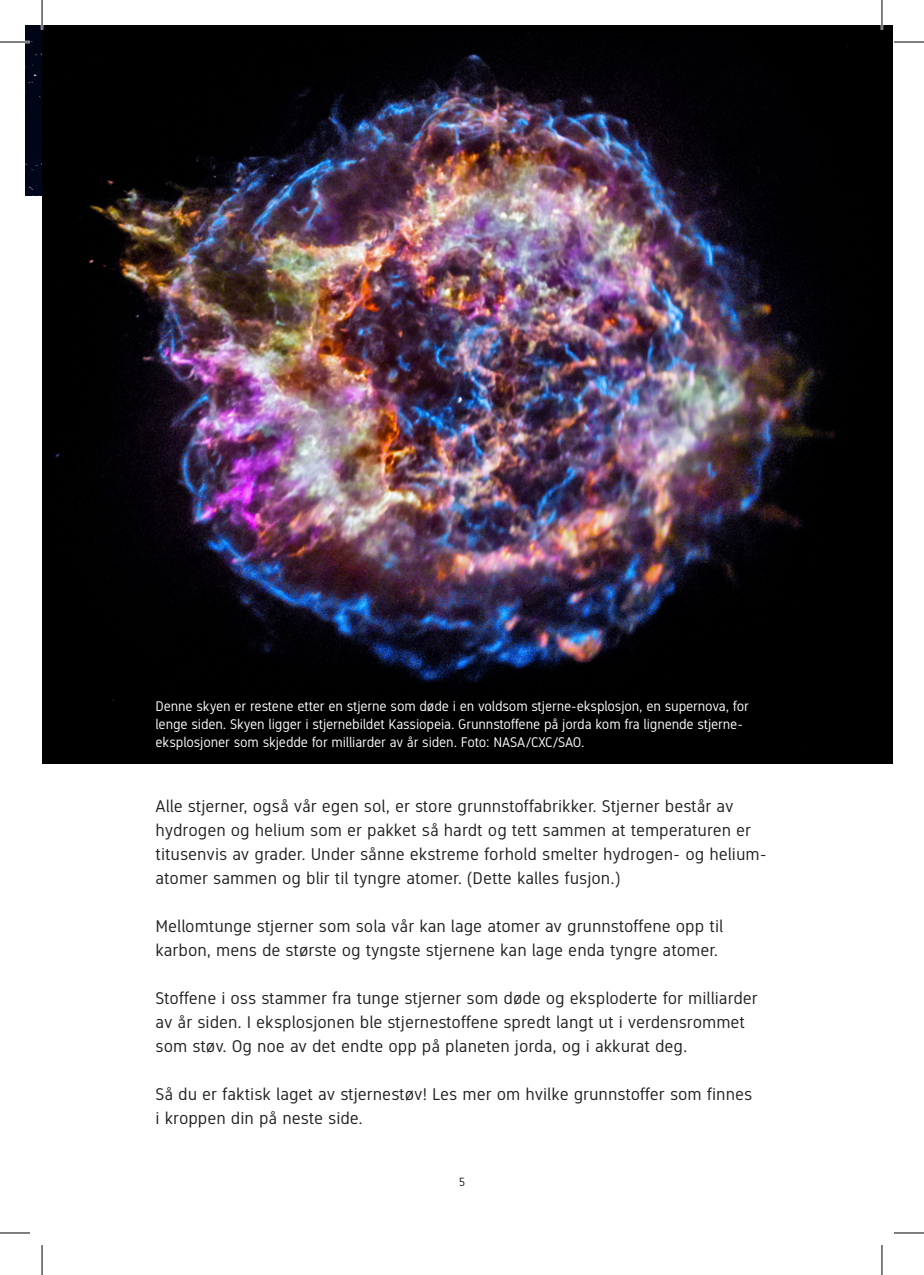
<style>
.page{position:relative;width:924px;height:1275px;background:#fff}
.page>*{position:absolute;margin:0;border:0;box-sizing:border-box;transform-origin:0 0}
.t1{font:17px/24px "NTNU DIN Regular";color:#231f20}
.t2{font:14px/18px "NTNU DIN Regular";letter-spacing:-.01em;color:#fff}
.t3{font:12px "NTNU DIN Regular";color:#231f20}
</style>
<div class="page">
<div style="left:25px;top:25px;width:17px;height:170px;background:#000517"></div>
<img style="left:42px;top:25px;width:850px;height:738px">
<hr style="left:0;top:41px;width:30px;height:2px;background:#fff">
<hr style="left:41px;top:0;width:2px;height:30px;background:#fff">
<hr style="left:880px;top:0;width:2px;height:30px;background:#fff">
<hr style="left:0;top:42px;width:30px;height:1px;background:#000">
<hr style="left:893px;top:42px;width:30px;height:1px;background:#000">
<hr style="left:0;top:1232px;width:30px;height:1px;background:#000">
<hr style="left:893px;top:1232px;width:30px;height:1px;background:#000">
<hr style="left:42px;top:0;width:1px;height:30px;background:#000">
<hr style="left:42px;top:1245px;width:1px;height:30px;background:#000">
<hr style="left:881px;top:0;width:1px;height:30px;background:#000">
<hr style="left:881px;top:1245px;width:1px;height:30px;background:#000">
<p class="t2" style="left:155px;top:697px;width:594px">Denne skyen er restene etter en stjerne som døde i en voldsom stjerne-eksplosjon, en supernova, for lenge siden. Skyen ligger i stjernebildet Kassiopeia. Grunnstoffene på jorda kom fra lignende stjerne&shy;eksplosjoner som skjedde for milliarder av år siden. Foto: NASA/CXC/SAO.</p>
<p class="t1" style="left:155px;top:794px;width:612px">Alle stjerner, også vår egen sol, er store grunnstoffabrikker. Stjerner består av hydrogen og helium som er pakket så hardt og tett sammen at temperaturen er titusenvis av grader. Under sånne ekstreme forhold smelter hydrogen- og helium&shy;atomer sammen og blir til tyngre atomer. (Dette kalles fusjon.)</p>
<p class="t1" style="left:155px;top:914px;width:569px">Mellomtunge stjerner som sola vår kan lage atomer av grunnstoffene opp til karbon, mens de største og tyngste stjernene kan lage enda tyngre atomer.</p>
<p class="t1" style="left:155px;top:986px;width:603px">Stoffene i oss stammer fra tunge stjerner som døde og eksploderte for milliarder av år siden. I eksplosjonen ble stjernestoffene spredt langt ut i verdensrommet som støv. Og noe av det endte opp på planeten jorda, og i akkurat deg.</p>
<p class="t1" style="left:155px;top:1082px;width:598px">Så du er faktisk laget av stjernestøv! Les mer om hvilke grunnstoffer som finnes i kroppen din på neste side.</p>
<p class="t3" style="left:458px;top:1174px;width:8px">5</p>
</div>
